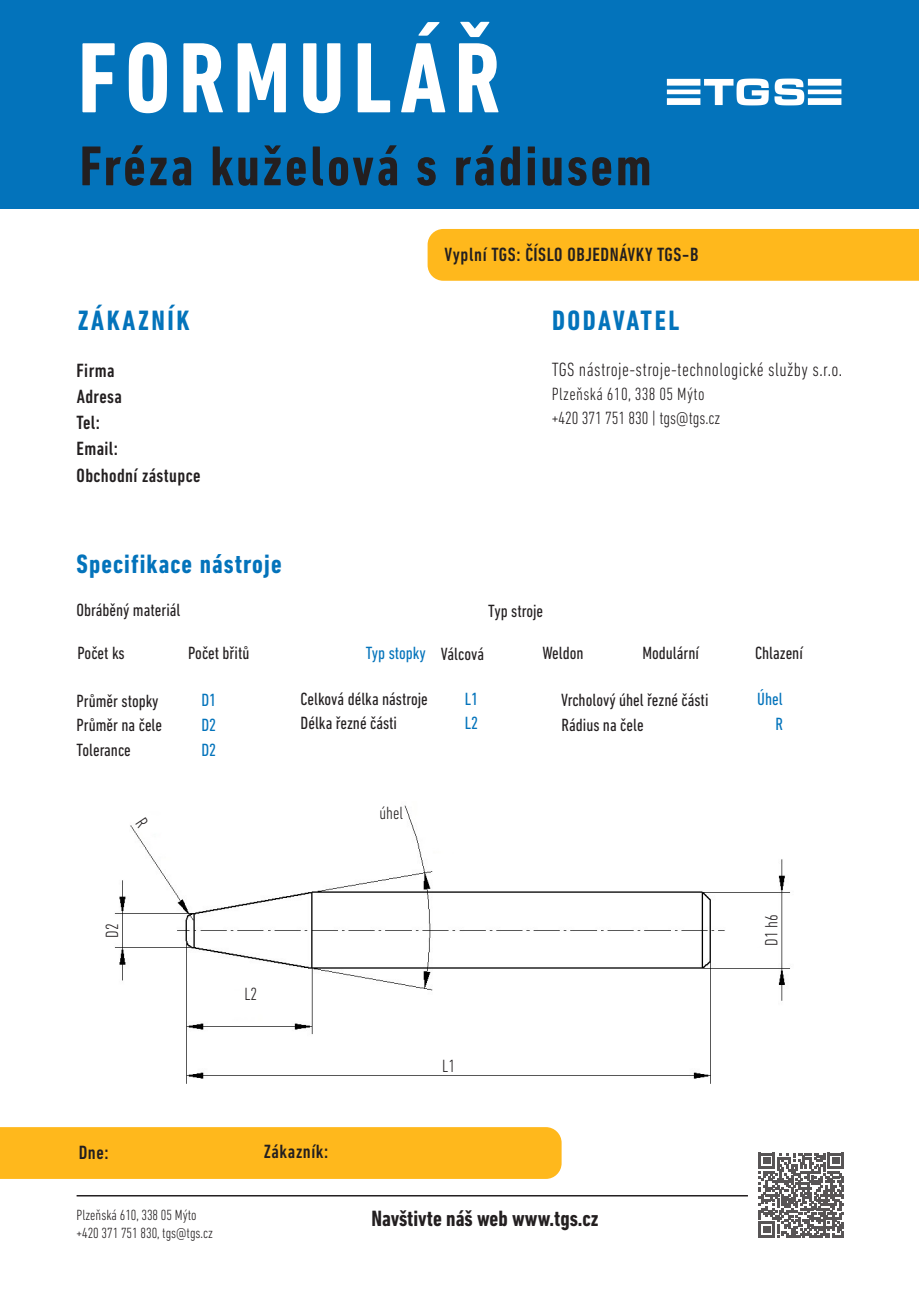
<style>
.page{position:relative;width:919px;height:1289px;background:#fff}
.page>*{position:absolute;margin:0;border:0;box-sizing:border-box;transform-origin:0 0}
.t1{font:700 condensed 101.55px "DIN Next LT Pro";letter-spacing:.08em;color:#fff}
.t2{font:700 condensed 57px "DIN Next LT Pro";letter-spacing:.05em;color:#231f20}
.t3{font:700 condensed 28.5px "DIN Next LT Pro";letter-spacing:.09em;color:#0373bb}
.t4{font:700 condensed 27px "DIN Next LT Pro";letter-spacing:.04em;color:#0373bb}
.t5{font:700 condensed 22.5px "DIN Next LT Pro";color:#231f20}
.t6{font:500 condensed 19.5px "DIN Next LT Pro";letter-spacing:.02em;color:#231f20}
.t7{font:300 condensed 19.5px "DIN Next LT Pro";letter-spacing:.02em;color:#231f20}
.t8{font:condensed 18px "DIN Next LT Pro";color:#231f20}
.t9{font:300 condensed 18px/24px "DIN Next LT Pro";letter-spacing:.02em;color:#231f20}
.t10{font:condensed 18px "DIN Next LT Pro";color:#0373bb}
.t11{font:300 condensed 18px "DIN Next LT Pro";color:#231f20}
.t12{font:300 condensed 15px "DIN Next LT Pro";color:#231f20}
</style>
<div class="page">
<div style="left:0;top:0;width:918px;height:208px;background:#0373bb"></div>
<img style="left:666px;top:78px;width:176px;height:28px">
<div style="left:427px;top:229px;width:491px;height:52px;background:#ffb81c"></div>
<hr style="left:77px;top:1194px;width:670px;height:2px;background:#231f20">
<svg style="left:758px;top:1152px;width:85px;height:85px"></svg>
<div style="left:0;top:1127px;width:561px;height:51px;background:#ffb81c"></div>
<img style="left:114px;top:805px;width:676px;height:279px">
<svg style="left:135px;top:816px;width:13px;height:12px"></svg>
<p class="t1" style="left:78px;top:20px;width:424px">FORMULÁŘ</p>
<p class="t2" style="left:80px;top:134px;width:573px">Fréza kuželová s rádiusem</p>
<p class="t3" style="left:78px;top:304px;width:113px">ZÁKAZNÍK</p>
<p class="t6" style="left:77px;top:359px;width:39px">Firma</p>
<p class="t6" style="left:77px;top:385px;width:47px">Adresa</p>
<p class="t6" style="left:77px;top:411px;width:25px">Tel:</p>
<p class="t6" style="left:77px;top:437px;width:43px">Email:</p>
<p class="t6" style="left:77px;top:464px;width:125px">Obchodní zástupce</p>
<p class="t4" style="left:77px;top:549px;width:206px">Specifikace nástroje</p>
<p class="t6" style="left:444px;top:243px;width:255px">Vyplní TGS: ČÍSLO OBJEDNÁVKY TGS-B</p>
<p class="t3" style="left:552px;top:304px;width:129px">DODAVATEL</p>
<p class="t7" style="left:551px;top:358px;width:292px">TGS nástroje-stroje-technologické služby s.r.o.</p>
<p class="t9" style="left:551px;top:381px;width:170px">Plzeňská 610, 338 05 Mýto +420 371 751 830 | tgs@tgs.cz</p>
<p class="t8" style="left:77px;top:600px;width:105px">Obráběný materiál</p>
<p class="t8" style="left:488px;top:600px;width:56px">Typ stroje</p>
<p class="t8" style="left:77px;top:642px;width:49px">Počet ks</p>
<p class="t8" style="left:188px;top:642px;width:63px">Počet břitů</p>
<p class="t8" style="left:441px;top:643px;width:45px">Válcová</p>
<p class="t8" style="left:542px;top:642px;width:43px">Weldon</p>
<p class="t8" style="left:642px;top:643px;width:58px">Modulární</p>
<p class="t8" style="left:755px;top:643px;width:49px">Chlazení</p>
<p class="t8" style="left:77px;top:690px;width:84px">Průměr stopky</p>
<p class="t8" style="left:77px;top:715px;width:87px">Průměr na čele</p>
<p class="t10" style="left:365px;top:642px;width:62px">Typ stopky</p>
<p class="t10" style="left:757px;top:689px;width:27px">Úhel</p>
<p class="t10" style="left:775px;top:713px;width:9px">R</p>
<p class="t8" style="left:300px;top:688px;width:129px">Celková délka nástroje</p>
<p class="t8" style="left:300px;top:712px;width:98px">Délka řezné části</p>
<p class="t10" style="left:465px;top:688px;width:15px">L1</p>
<p class="t10" style="left:465px;top:713px;width:15px">L2</p>
<p class="t8" style="left:561px;top:690px;width:149px">Vrcholový úhel řezné části</p>
<p class="t8" style="left:561px;top:714px;width:83px">Rádius na čele</p>
<p class="t10" style="left:201px;top:690px;width:16px">D1</p>
<p class="t10" style="left:201px;top:715px;width:16px">D2</p>
<p class="t8" style="left:77px;top:739px;width:56px">Tolerance</p>
<p class="t10" style="left:201px;top:739px;width:16px">D2</p>
<p class="t11" style="left:102px;top:937px;width:16px;rotate:-90deg">D2</p>
<p class="t11" style="left:244px;top:984px;width:14px">L2</p>
<p class="t6" style="left:79px;top:1141px;width:31px">Dne:</p>
<p class="t6" style="left:264px;top:1140px;width:66px">Zákazník:</p>
<p class="t12" style="left:77px;top:1206px;width:121px">Plzeňská 610, 338 05 Mýto</p>
<p class="t12" style="left:77px;top:1224px;width:138px">+420 371 751 830, tgs@tgs.cz</p>
<p class="t11" style="left:379px;top:803px;width:25px">úhel</p>
<p class="t11" style="left:442px;top:1056px;width:14px">L1</p>
<p class="t5" style="left:371px;top:1205px;width:229px">Navštivte náš web www.tgs.cz</p>
<p class="t11" style="left:761px;top:945px;width:33px;rotate:-90deg">D1 h6</p>
</div>
